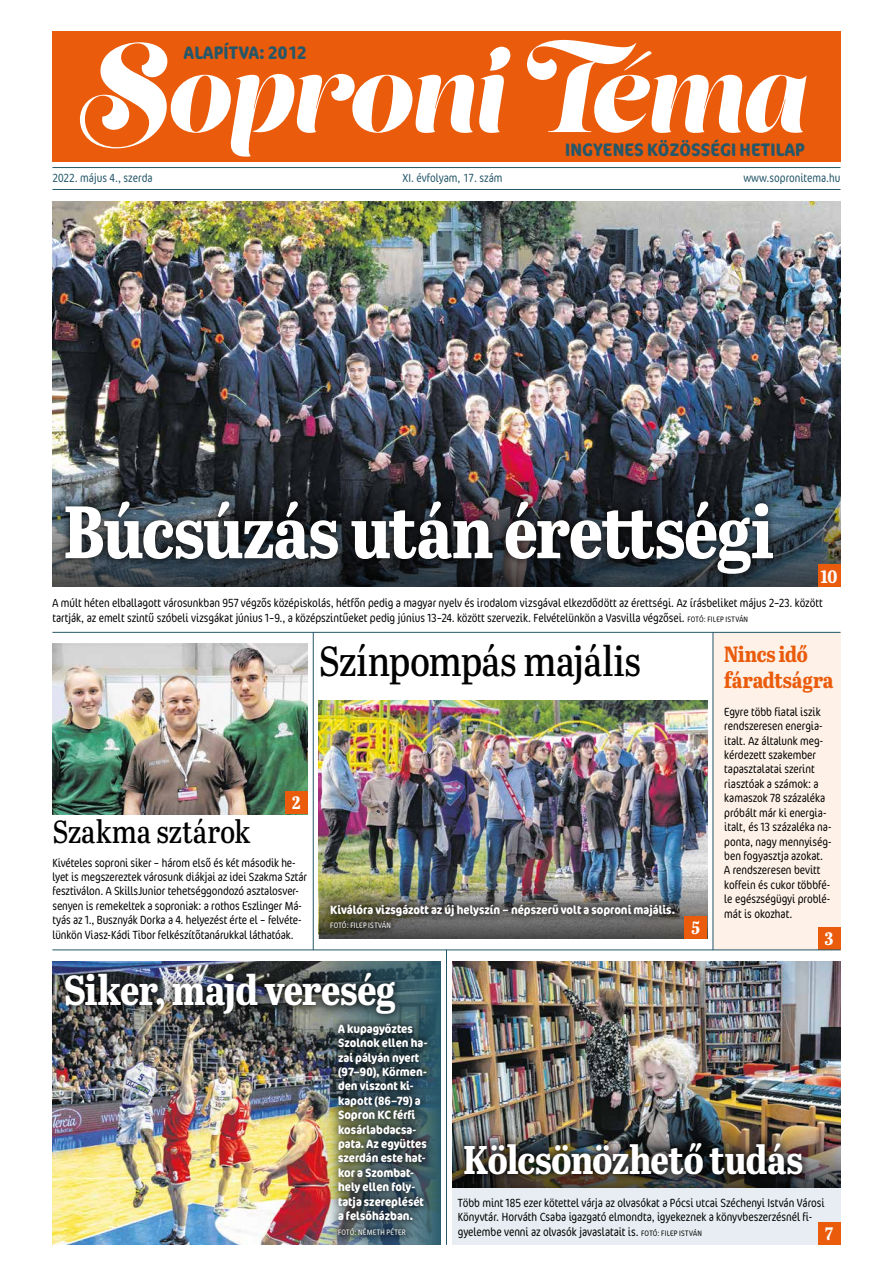
<style>
.page{position:relative;width:893px;height:1276px;background:#fff}
.page>*{position:absolute;margin:0;border:0;box-sizing:border-box;transform-origin:0 0}
.t1{font:107.6px "Lust Script";letter-spacing:-.01em;color:#fff}
.t2{font:700 74px "Abril Titling Cnd";letter-spacing:-.02em;color:#fff}
.t3{font:42px "Abril Titling Cnd";letter-spacing:-.015em;color:#000}
.t4{font:700 42px "Abril Titling Cnd";letter-spacing:-.02em;color:#fff}
.t5{font:700 40px "Abril Titling Cnd";letter-spacing:-.015em;color:#fff}
.t6{font:32px "Abril Titling Cnd";letter-spacing:-.01em;color:#000}
.t7{font:700 22px/26.4px "Abril Titling Cnd";letter-spacing:-.015em;color:#ea5b0b}
.t8{font:700 condensed 18.1px "Cocon Pro";letter-spacing:.01em;color:#255769}
.t9{font:700 18px "Abril Titling Cnd";color:#fff}
.t10{font:300 condensed 12px/14.4px "Cocon Pro";letter-spacing:-.005em;color:#000}
.t11{font:700 condensed 12px/14.4px "Cocon Pro";color:#fff}
.t12{font:300 condensed 12px "Cocon Pro";color:#255769}
.t13{font:300 condensed 8px "Cocon Pro";letter-spacing:.03em;color:#fff}
.s1{font-size:124.8px}
.s2{font-size:8px}
</style>
<div class="page">
<div style="left:52px;top:31px;width:788px;height:131px;background:#ea5b0b"></div>
<hr style="left:52px;top:167px;width:788px;height:1px;background:#255769">
<hr style="left:52px;top:189px;width:788px;height:1px;background:#255769">
<img style="left:319px;top:700px;width:388px;height:177px">
<img style="left:319px;top:877px;width:388px;height:61px">
<img style="left:52px;top:201px;width:788px;height:268px">
<img style="left:52px;top:469px;width:788px;height:118px">
<div style="left:713px;top:632px;width:127px;height:318px;background:#fef1e7"></div>
<img style="left:52px;top:643px;width:256px;height:171px">
<div style="left:818px;top:927px;width:22px;height:22px;background:#ea5b0b"></div>
<div style="left:818px;top:564px;width:22px;height:23px;background:#ea5b0b"></div>
<div style="left:685px;top:916px;width:22px;height:22px;background:#ea5b0b"></div>
<div style="left:285px;top:791px;width:23px;height:23px;background:#ea5b0b"></div>
<img style="left:452px;top:961px;width:388px;height:165px">
<div style="left:452px;top:1188px;width:388px;height:56px;background:#e7edf2"></div>
<div style="left:818px;top:1222px;width:22px;height:22px;background:#ea5b0b"></div>
<img style="left:52px;top:961px;width:389px;height:283px">
<div style="left:56px;top:964px;width:348px;height:59px;background:#000;opacity:.8"></div>
<div style="left:330px;top:1015px;width:105px;height:229px;background:#000;opacity:.8"></div>
<div style="left:322px;top:895px;width:361px;height:42px;background:#000;opacity:.8"></div>
<hr style="left:713px;top:632px;width:1px;height:318px;background:#255769">
<hr style="left:52px;top:632px;width:788px;height:1px;background:#255769">
<hr style="left:52px;top:949px;width:788px;height:1px;background:#255769">
<hr style="left:446px;top:949px;width:1px;height:295px;background:#255769">
<hr style="left:313px;top:632px;width:1px;height:318px;background:#255769">
<div style="left:57px;top:492px;width:725px;height:90px;background:#000;opacity:.8"></div>
<img style="left:452px;top:1126px;width:388px;height:62px">
<div style="left:456px;top:1134px;width:355px;height:49px;background:#000;opacity:.9"></div>
<h1 class="t1" style="left:80px;top:24px;width:727px"><span class="s1">S</span>oproni Téma</h1>
<h3 class="t8" style="left:184px;top:40px;width:124px">ALAPÍTVA: 2012</h3>
<h3 class="t8" style="left:565px;top:136px;width:241px">INGYENES KÖZÖSSÉGI HETILAP</h3>
<p class="t12" style="left:52px;top:170px;width:102px">2022. május 4., szerda</p>
<p class="t12" style="left:402px;top:170px;width:101px">XI. évfolyam, 17. szám</p>
<p class="t12" style="left:743px;top:170px;width:99px">www.sopronitema.hu</p>
<h2 class="t2" style="left:64px;top:478px;width:711px">Búcsúzás után érettségi</h2>
<h3 class="t9" style="left:821px;top:563px;width:18px">10</h3>
<p class="t10" style="left:52px;top:596px;width:772px">A múlt héten elballagott városunkban 957 végzős középiskolás, hétfőn pedig a magyar nyelv és irodalom vizsgával elkezdődött az érettségi. Az írásbeliket május 2–23. között tartják, az emelt szintű szóbeli vizsgákat június 1–9., a középszintűeket pedig június 13–24. között szervezik. Felvételünkön a Vasvilla végzősei. <span class="s2">FOTÓ: FILEP ISTVÁN</span></p>
<h3 class="t3" style="left:319px;top:631px;width:323px">Színpompás majális</h3>
<h3 class="t6" style="left:52px;top:809px;width:200px">Szakma sztárok</h3>
<h3 class="t9" style="left:292px;top:790px;width:10px">2</h3>
<p class="t10" style="left:52px;top:855px;width:256px">Kivételes soproni siker – három első és két második he&shy;lyet is megszereztek városunk diákjai az idei Szakma Sztár fesztiválon. A SkillsJunior tehetséggondozó asztalosver&shy;senyen is remekeltek a soproniak: a rothos Eszlinger Má&shy;tyás az 1., Busznyák Dorka a 4. helyezést érte el – felvéte&shy;lünkön Viasz-Kádi Tibor felkészítőtanárukkal láthatóak.</p>
<p class="t11" style="left:330px;top:902px;width:346px">Kiválóra vizsgázott az új helyszín – népszerű volt a soproni majális.</p>
<p class="t13" style="left:330px;top:920px;width:62px">FOTÓ: FILEP ISTVÁN</p>
<h3 class="t9" style="left:692px;top:914px;width:10px">5</h3>
<h3 class="t7" style="left:724px;top:640px;width:111px">Nincs idő fáradtságra</h3>
<p class="t10" style="left:724px;top:704px;width:109px">Egyre több fiatal iszik rendszeresen energia&shy;italt. Az általunk meg&shy;kérdezett szakember tapasztalatai szerint riasztóak a számok: a kamaszok 78 százaléka próbált már ki energia&shy;italt, és 13 százaléka na&shy;ponta, nagy mennyiség&shy;ben fogyasztja azokat.<br>A rendszeresen bevitt koffein és cukor többfé&shy;le egészségügyi problé&shy;mát is okozhat.</p>
<h3 class="t9" style="left:825px;top:926px;width:10px">3</h3>
<h3 class="t4" style="left:64px;top:959px;width:334px">Siker, majd vereség</h3>
<p class="t11" style="left:338px;top:1021px;width:91px">A kupagyőztes<br>Szolnok ellen ha&shy;zai pályán nyert (97–90), Körmen&shy;den viszont ki&shy;kapott (86–79) a<br>Sopron KC férfi kosárlabdacsa&shy;pata. Az együttes szerdán este hat&shy;kor a Szombat&shy;hely ellen foly&shy;tatja szereplését a felsőházban.</p>
<p class="t13" style="left:338px;top:1227px;width:69px">FOTÓ: NÉMETH PÉTER</p>
<h3 class="t5" style="left:463px;top:1130px;width:341px">Kölcsönözhető tudás</h3>
<p class="t10" style="left:458px;top:1195px;width:368px">Több mint 185 ezer kötettel várja az olvasókat a Pócsi utcai Széchenyi István Városi<br>Könyvtár. Horváth Csaba igazgató elmondta, igyekeznek a könyvbeszerzésnél fi&shy;gyelembe venni az olvasók javaslatait is. <span class="s2">FOTÓ: FILEP ISTVÁN</span></p>
<h3 class="t9" style="left:825px;top:1221px;width:9px">7</h3>
</div>
